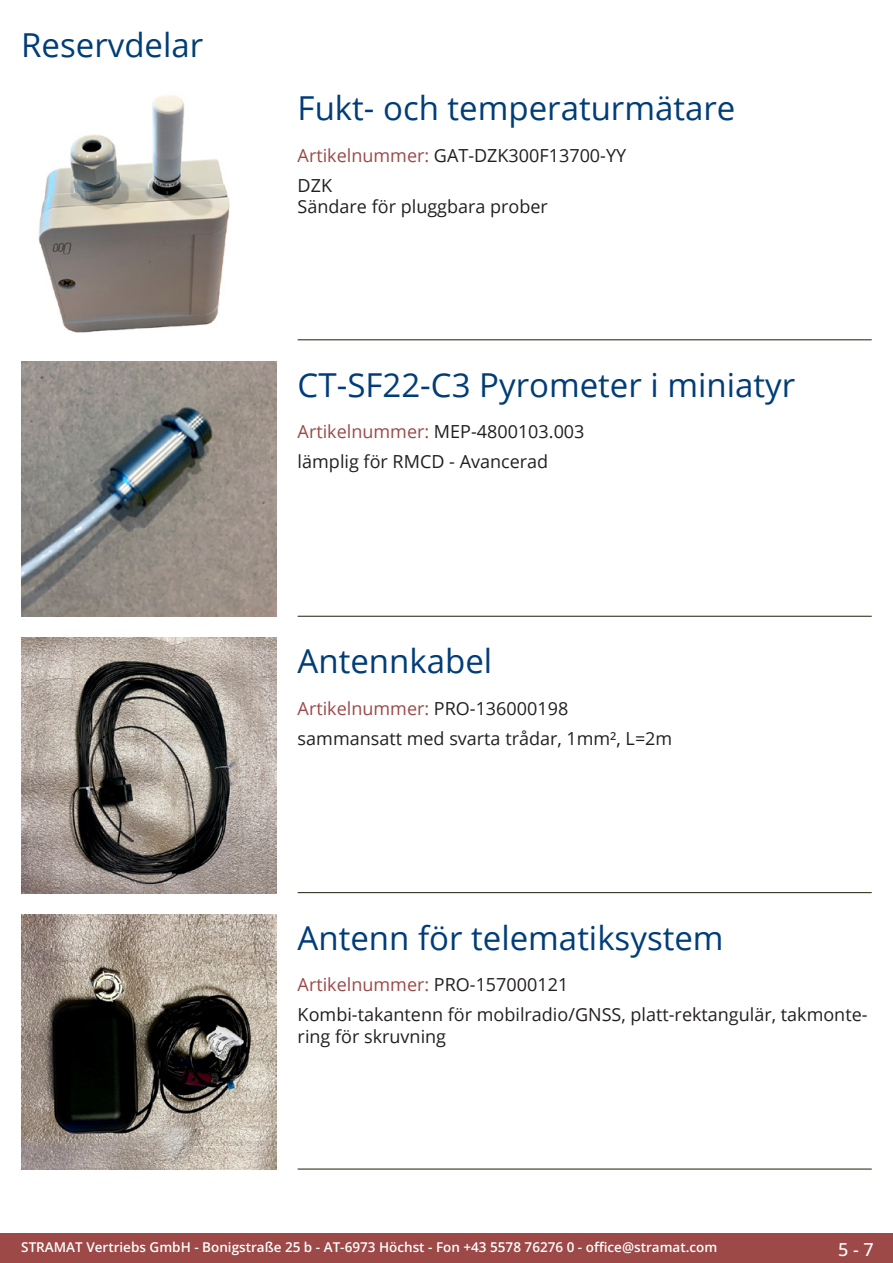
<style>
.page{position:relative;width:893px;height:1263px;background:#fff}
.page>*{position:absolute;margin:0;border:0;box-sizing:border-box;transform-origin:0 0}
.Produkttitel{font:33px "Open Sans";color:#003d78}
.RastTitel{font:33px "Open Sans";color:#003d78}
.Beschreibung_Text{font:18px/21.6px "Open Sans";color:#231f20}
.TechDaten_Überschrif{font:18px "Open Sans";color:#231f20}
.TechDaten_Überschrif-2{font:18px "Open Sans";color:#9c4948}
.t1{font:500 18px "Open Sans";color:#fff}
.t2{font:600 13.5px "Open Sans";color:#fff}
.s1{color:#9c4948}
.s2{color:#231f20}
</style>
<div class="page">
<div style="left:0;top:1233px;width:893px;height:30px;background:#9c4948"></div>
<hr style="left:298px;top:340px;width:574px;height:1px;background:#201d08">
<hr style="left:298px;top:616px;width:574px;height:1px;background:#201d08">
<hr style="left:298px;top:892px;width:574px;height:1px;background:#201d08">
<hr style="left:298px;top:1169px;width:574px;height:1px;background:#201d08">
<img style="left:38px;top:95px;width:192px;height:238px">
<img style="left:21px;top:361px;width:255px;height:256px">
<img style="left:21px;top:638px;width:255px;height:255px">
<img style="left:21px;top:914px;width:255px;height:255px">
<p class="RastTitel" style="left:21px;top:22px;width:184px">Reservdelar</p>
<p class="Produkttitel" style="left:298px;top:86px;width:439px">Fukt- och temperaturmätare</p>
<p class="TechDaten_Überschrif" style="left:298px;top:143px;width:330px"><span class="s1">Artikelnummer:</span> GAT-DZK300F13700-YY</p>
<p class="Beschreibung_Text" style="left:298px;top:174px;width:252px">DZK<br>Sändare för pluggbara prober</p>
<p class="Produkttitel" style="left:298px;top:362px;width:499px">CT-SF22-C3 Pyrometer i miniatyr</p>
<p class="TechDaten_Überschrif" style="left:298px;top:420px;width:288px"><span class="s1">Artikelnummer:</span> MEP-4800103.003</p>
<p class="Beschreibung_Text" style="left:298px;top:450px;width:252px">lämplig för RMCD - Avancerad</p>
<p class="Produkttitel" style="left:298px;top:638px;width:196px">Antennkabel</p>
<p class="TechDaten_Überschrif-2" style="left:298px;top:696px;width:272px">Artikelnummer: <span class="s2">PRO-136000198</span></p>
<p class="Beschreibung_Text" style="left:298px;top:727px;width:376px">sammansatt med svarta trådar, 1mm², L=2m</p>
<p class="Produkttitel" style="left:298px;top:915px;width:427px">Antenn för telematiksystem</p>
<p class="TechDaten_Überschrif-2" style="left:298px;top:972px;width:272px">Artikelnummer: <span class="s2">PRO-157000121</span></p>
<p class="Beschreibung_Text" style="left:298px;top:1003px;width:570px">Kombi-takantenn för mobilradio/GNSS, platt-rektangulär, takmonte&shy;ring för skruvning</p>
<p class="t2" style="left:21px;top:1238px;width:698px">STRAMAT Vertriebs GmbH - Bonigstraße 25 b - AT-6973 Höchst - Fon +43 5578 76276 0 - office@stramat.com</p>
<p class="t1" style="left:838px;top:1237px;width:37px">5 - 7</p>
</div>
